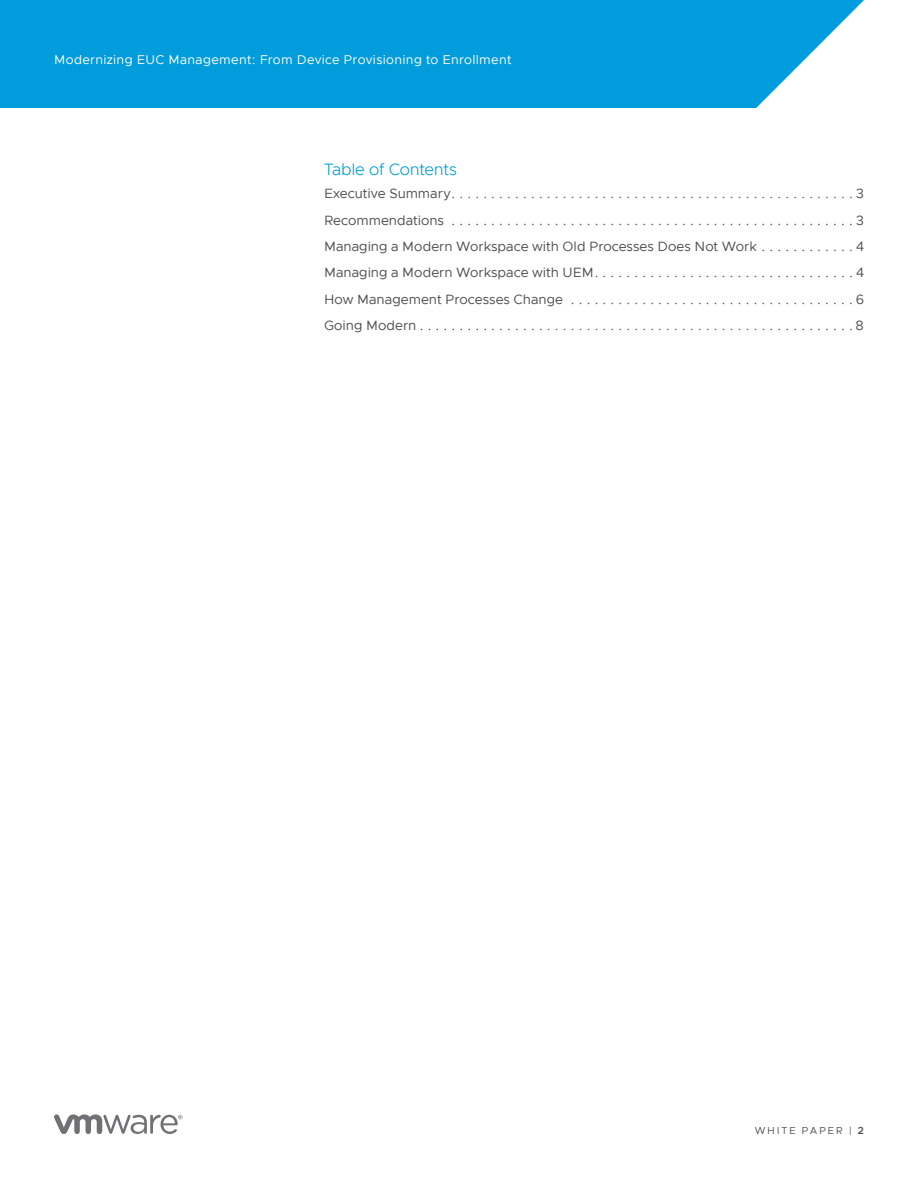
<style>
.page{position:relative;width:918px;height:1188px;background:#fff}
.page>*{position:absolute;margin:0;border:0;box-sizing:border-box;transform-origin:0 0}
._4a__SUBHEAD-1{font:300 16.5px "Metropolis";letter-spacing:-.015em;color:#009cdc}
.t1{font:13.5px "Metropolis";color:#4d4d4f}
.t2{font:12.75px "Metropolis";letter-spacing:.025em;color:#fff}
.t3{font:10.2px "Metropolis";letter-spacing:.165em;color:#4d4d4f}
.s1{font-weight:600}
</style>
<div class="page">
<div style="left:0;top:0;width:864px;height:108px;background:#009cdc"></div>
<svg style="left:54px;top:1114px;width:129px;height:20px"></svg>
<p class="t2" style="left:54px;top:52px;width:459px">Modernizing EUC Management: From Device Provisioning to Enrollment</p>
<p class="_4a__SUBHEAD-1" style="left:324px;top:159px;width:134px">Table of Contents</p>
<p class="t1" style="left:324px;top:185px;width:542px">Executive Summary . . . . . . . . . . . . . . . . . . . . . . . . . . . . . . . . . . . . . . . . . . . . . . . . . . 3</p>
<p class="t1" style="left:324px;top:212px;width:542px">Recommendations . . . . . . . . . . . . . . . . . . . . . . . . . . . . . . . . . . . . . . . . . . . . . . . . . . 3</p>
<p class="t1" style="left:324px;top:238px;width:541px">Managing a Modern Workspace with Old Processes Does Not Work . . . . . . . . . . . 4</p>
<p class="t1" style="left:324px;top:264px;width:541px">Managing a Modern Workspace with UEM . . . . . . . . . . . . . . . . . . . . . . . . . . . . . . . . 4</p>
<p class="t1" style="left:324px;top:291px;width:541px">How Management Processes Change . . . . . . . . . . . . . . . . . . . . . . . . . . . . . . . . . . . 6</p>
<p class="t1" style="left:324px;top:317px;width:542px">Going Modern . . . . . . . . . . . . . . . . . . . . . . . . . . . . . . . . . . . . . . . . . . . . . . . . . . . . . . 8</p>
<p class="t3" style="left:755px;top:1124px;width:111px">WHITE PAPER | <span class="s1">2</span></p>
</div>
